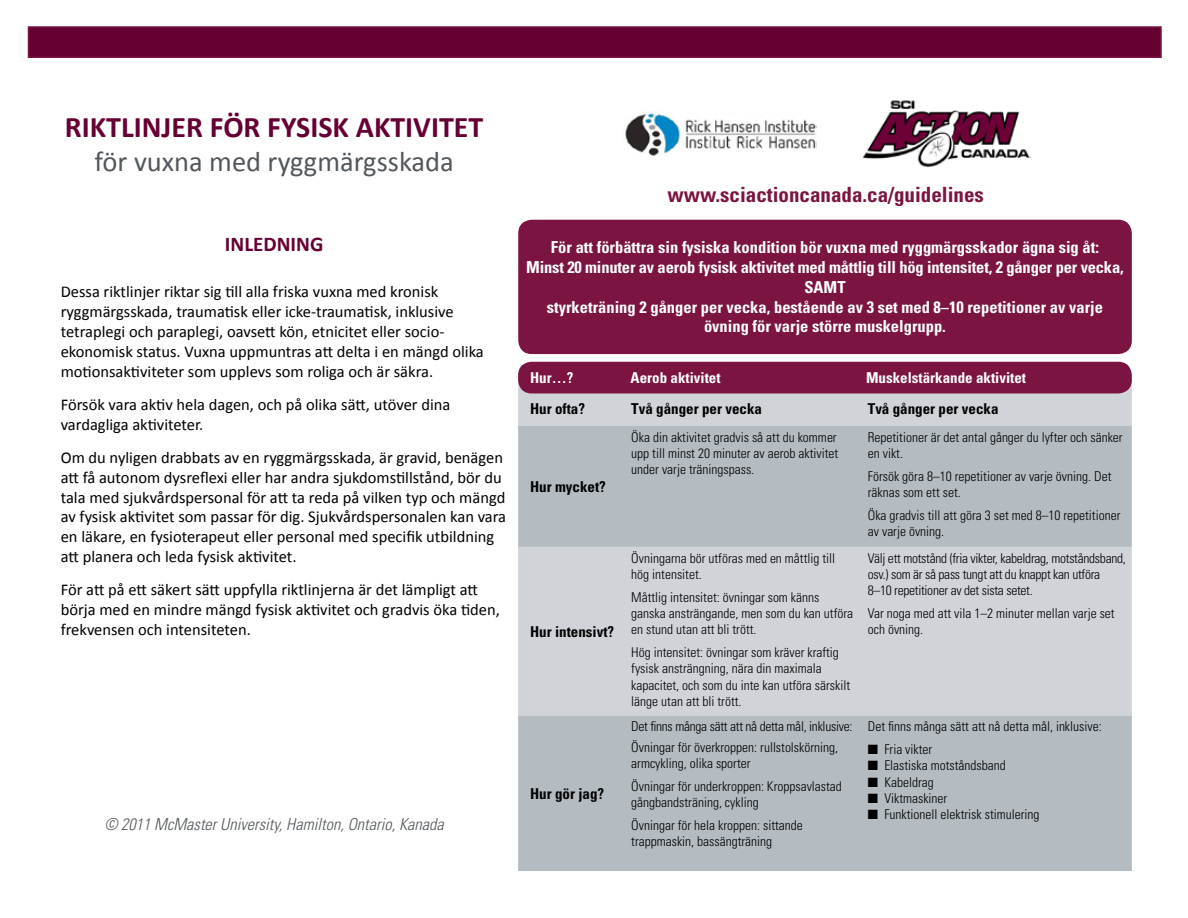
<style>
.page{position:relative;width:1188px;height:918px;background:#fff}
.page>*{position:absolute;margin:0;border:0;box-sizing:border-box;transform-origin:0 0}
.t1{font:700 30px "Calibri";color:#603}
.t2{font:28.5px "Calibri";color:#52575b}
.t3{font:700 condensed 21px "Univers LT Std";color:#7c1442}
.t4{font:700 21px "Calibri";color:#603}
.t5{font:16.5px/19.8px "Calibri";color:#000}
.t6{font:700 condensed 16.5px/19.8px "Univers LT Std";color:#fff;text-align:center}
.t7{font:italic 300 condensed 16.5px "Univers LT Std";color:#52575b}
.t8{font:700 condensed 15px "Univers LT Std";color:#000}
.t9{font:700 condensed 15px "Univers LT Std";color:#fff}
.t10{font:300 condensed 13.5px/16.2px "Univers LT Std";color:#000}
.t11{font:300 condensed 13.5px/16.2px "Univers LT Std";letter-spacing:-.02em;color:#000}
</style>
<div class="page">
<div style="left:28px;top:26px;width:1134px;height:32px;background:#603;border:2px solid #7c1442"></div>
<div style="left:518px;top:220px;width:614px;height:134px;background:#7c1442;border-radius:14px"></div>
<div style="left:518px;top:383px;width:614px;height:43px;background:#d0d4d8"></div>
<svg style="left:518px;top:426px;width:614px;height:445px;background:#bfc5c9"></svg>
<img style="left:862px;top:100px;width:169px;height:68px">
<img style="left:625px;top:111px;width:192px;height:45px">
<div style="left:518px;top:362px;width:614px;height:31px;background:#7c1442;border-radius:14px"></div>
<h1 class="t1" style="left:65px;top:108px;width:420px">RIKTLINJER FÖR FYSISK AKTIVITET</h1>
<h2 class="t2" style="left:95px;top:144px;width:361px">för vuxna med ryggmärgsskada</h2>
<h3 class="t4" style="left:225px;top:230px;width:100px">INLEDNING</h3>
<p class="t5" style="left:61px;top:282px;width:425px">Dessa riktlinjer riktar sig till alla friska vuxna med kronisk ryggmärgsskada, traumatisk eller icke-traumatisk, inklusive tetraplegi och paraplegi, oavsett kön, etnicitet eller socio&shy;ekonomisk status. Vuxna uppmuntras att delta i en mängd olika motionsaktiviteter som upplevs som roliga och är säkra.</p>
<p class="t5" style="left:61px;top:395px;width:391px">Försök vara aktiv hela dagen, och på olika sätt, utöver dina vardagliga aktiviteter.</p>
<p class="t5" style="left:61px;top:448px;width:447px">Om du nyligen drabbats av en ryggmärgsskada, är gravid, benägen att få autonom dysreflexi eller har andra sjukdomstillstånd, bör du tala med sjukvårdspersonal för att ta reda på vilken typ och mängd av fysisk aktivitet som passar för dig. Sjukvårdspersonalen kan vara en läkare, en fysioterapeut eller personal med specifik utbildning att planera och leda fysisk aktivitet.</p>
<p class="t5" style="left:61px;top:580px;width:441px">För att på ett säkert sätt uppfylla riktlinjerna är det lämpligt att börja med en mindre mängd fysisk aktivitet och gradvis öka tiden, frekvensen och intensiteten.</p>
<p class="t7" style="left:104px;top:814px;width:341px">© 2011 McMaster University, Hamilton, Ontario, Kanada</p>
<h3 class="t3" style="left:667px;top:182px;width:318px">www.sciactioncanada.ca/guidelines</h3>
<p class="t6" style="left:526px;top:237px;width:599px">För att förbättra sin fysiska kondition bör vuxna med ryggmärgsskador ägna sig åt:<br>Minst 20 minuter av aerob fysisk aktivitet med måttlig till hög intensitet, 2 gånger per vecka, SAMT<br>styrketräning 2 gånger per vecka, bestående av 3 set med 8–10 repetitioner av varje övning för varje större muskelgrupp.</p>
<p class="t9" style="left:530px;top:369px;width:45px">Hur…?</p>
<p class="t9" style="left:631px;top:369px;width:91px">Aerob aktivitet</p>
<p class="t9" style="left:866px;top:369px;width:161px">Muskelstärkande aktivitet</p>
<p class="t8" style="left:530px;top:399px;width:56px">Hur ofta?</p>
<p class="t8" style="left:631px;top:399px;width:132px">Två gånger per vecka</p>
<p class="t8" style="left:868px;top:399px;width:132px">Två gånger per vecka</p>
<p class="t8" style="left:530px;top:477px;width:77px">Hur mycket?</p>
<p class="t8" style="left:530px;top:622px;width:86px">Hur intensivt?</p>
<p class="t8" style="left:530px;top:784px;width:76px">Hur gör jag?</p>
<p class="t10" style="left:631px;top:429px;width:208px;text-align:justify">Öka din aktivitet gradvis så att du kommer upp till minst 20 minuter av aerob aktivitet under varje träningspass.</p>
<p class="t10" style="left:868px;top:429px;width:256px">Repetitioner är det antal gånger du lyfter och sänker en vikt.</p>
<p class="t10" style="left:868px;top:468px;width:245px">Försök göra 8–10 repetitioner av varje övning. Det räknas som ett set.</p>
<p class="t10" style="left:868px;top:507px;width:254px">Öka gradvis till att göra 3 set med 8–10 repetitioner av varje övning.</p>
<p class="t10" style="left:631px;top:550px;width:205px">Övningarna bör utföras med en måttlig till hög intensitet.</p>
<p class="t10" style="left:631px;top:589px;width:223px">Måttlig intensitet: övningar som känns ganska ansträngande, men som du kan utföra en stund utan att bli trött.</p>
<p class="t10" style="left:631px;top:644px;width:220px">Hög intensitet: övningar som kräver kraftig fysisk ansträngning, nära din maximala kapacitet, och som du inte kan utföra särskilt länge utan att bli trött.</p>
<p class="t10" style="left:631px;top:716px;width:223px;line-height:20.5px">Det finns många sätt att nå detta mål, inklusive:<br>Övningar för överkroppen: rullstolskörning,</p>
<p class="t10" style="left:631px;top:752px;width:212px;line-height:23px">armcykling, olika sporter<br>Övningar för underkroppen: Kroppsavlastad</p>
<p class="t10" style="left:631px;top:791px;width:173px;line-height:23px">gångbandsträning, cykling<br>Övningar för hela kroppen: sittande</p>
<p class="t10" style="left:631px;top:833px;width:142px">trappmaskin, bassängträning</p>
<p class="t11" style="left:868px;top:550px;width:260px">Välj ett motstånd (fria vikter, kabeldrag, motståndsband, osv.) som är så pass tungt att du knappt kan utföra<br>8–10 repetitioner av det sista setet.</p>
<p class="t10" style="left:868px;top:605px;width:248px">Var noga med att vila 1–2 minuter mellan varje set och övning.</p>
<p class="t10" style="left:868px;top:718px;width:235px">Det finns många sätt att nå detta mål, inklusive:</p>
<p class="t10" style="left:868px;top:741px;width:66px">■ Fria vikter</p>
<p class="t10" style="left:868px;top:758px;width:139px">■ Elastiska motståndsband</p>
<p class="t10" style="left:868px;top:774px;width:67px">■ Kabeldrag</p>
<p class="t10" style="left:868px;top:790px;width:81px">■ Viktmaskiner</p>
<p class="t10" style="left:868px;top:806px;width:173px">■ Funktionell elektrisk stimulering</p>
</div>
